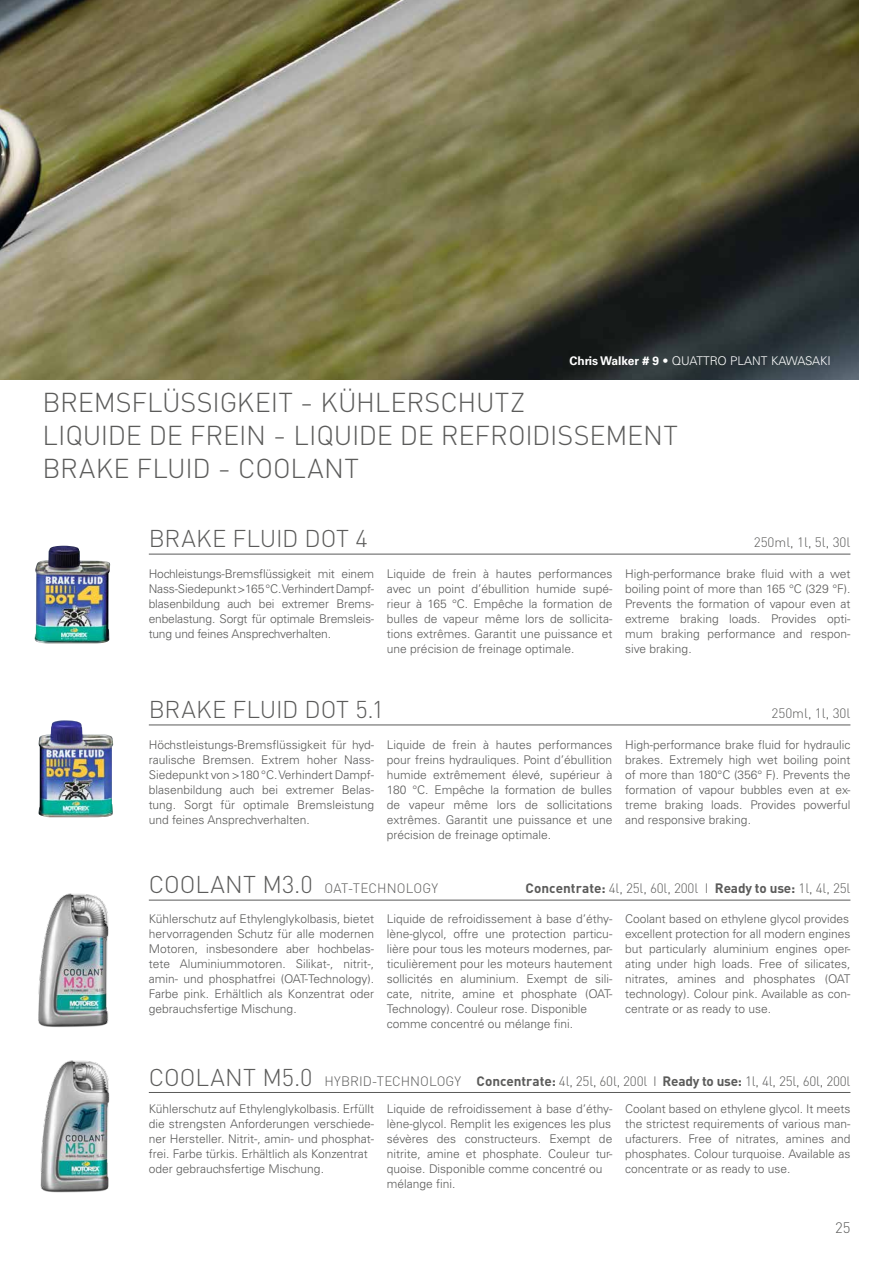
<style>
.page{position:relative;width:893px;height:1263px;background:#fff}
.page>*{position:absolute;margin:0;border:0;box-sizing:border-box;transform-origin:0 0}
.t1{font:300 27px/33px "DIN";letter-spacing:-.005em;color:#5b5b5a}
.t2{font:300 24px "DIN";letter-spacing:-.005em;color:#5b5b5a}
.t3{font:300 15px "DIN";color:#5b5b5a}
.t4{font:300 13.5px "DIN";letter-spacing:-.005em;color:#5b5b5a}
.t5{font:300 12px/15px "Univers LT Std";color:#5b5b5a;text-align:justify}
.t6{font:300 12px "Univers LT Std";color:#fff}
.s1{font-weight:700}
.s2{font-size:24px}
</style>
<div class="page">
<img style="left:0;top:0;width:859px;height:379px">
<hr style="left:149px;top:554px;width:701px;height:1px;background:#5b5b5a">
<img style="left:34px;top:546px;width:76px;height:97px">
<hr style="left:149px;top:724px;width:701px;height:1px;background:#5b5b5a">
<img style="left:39px;top:720px;width:74px;height:97px">
<hr style="left:149px;top:1092px;width:701px;height:1px;background:#5b5b5a">
<img style="left:40px;top:1060px;width:70px;height:133px">
<hr style="left:149px;top:900px;width:701px;height:1px;background:#5b5b5a">
<img style="left:38px;top:893px;width:71px;height:134px">
<p class="t6" style="left:569px;top:354px;width:263px"><span class="s1">Chris Walker # 9</span> • QUATTRO PLANT KAWASAKI</p>
<h1 class="t1" style="left:43px;top:385px;width:637px">BREMSFLÜSSIGKEIT - KÜHLERSCHUTZ<br>LIQUIDE DE FREIN - LIQUIDE DE REFROIDISSEMENT<br>BRAKE FLUID - COOLANT</h1>
<h2 class="t2" style="left:149px;top:523px;width:220px">BRAKE FLUID DOT 4</h2>
<p class="t4" style="left:754px;top:533px;width:98px">250ml, 1l, 5l, 30l</p>
<p class="t5" style="left:149px;top:566px;width:227px">Hochleistungs-Bremsflüssigkeit mit einem Nass-Siedepunkt &gt;165 °C. Verhindert Dampf&shy;blasenbildung auch bei extremer Brems&shy;enbelastung. Sorgt für optimale Bremsleis&shy;tung und feines Ansprechverhalten.</p>
<p class="t5" style="left:387px;top:566px;width:227px">Liquide de frein à hautes performances avec un point d’ébullition humide supé&shy;rieur à 165 °C. Empêche la formation de bulles de vapeur même lors de sollicita&shy;tions extrêmes. Garantit une puissance et une précision de freinage optimale.</p>
<p class="t5" style="left:625px;top:566px;width:227px">High-performance brake fluid with a wet boiling point of more than 165 °C (329 °F).<br>Prevents the formation of vapour even at extreme braking loads. Provides opti&shy;mum braking performance and respon&shy;sive braking.</p>
<h2 class="t2" style="left:149px;top:693px;width:237px">BRAKE FLUID DOT 5.1</h2>
<p class="t4" style="left:771px;top:704px;width:80px">250ml, 1l, 30l</p>
<p class="t5" style="left:149px;top:737px;width:227px">Höchstleistungs-Bremsflüssigkeit für hyd&shy;raulische Bremsen. Extrem hoher Nass-Siedepunkt von &gt;180 °C. Verhindert Dampf&shy;blasenbildung auch bei extremer Belas&shy;tung. Sorgt für optimale Bremsleistung und feines Ansprechverhalten.</p>
<p class="t5" style="left:387px;top:737px;width:227px">Liquide de frein à hautes performances pour freins hydrauliques. Point d’ébullition humide extrêmement élevé, supérieur à 180 °C. Empêche la formation de bulles de vapeur même lors de sollicitations extrêmes. Garantit une puissance et une précision de freinage optimale.</p>
<p class="t5" style="left:625px;top:737px;width:227px">High-performance brake fluid for hydraulic brakes. Extremely high wet boiling point of more than 180°C (356° F). Prevents the formation of vapour bubbles even at ex&shy;treme braking loads. Provides powerful and responsive braking.</p>
<p class="t4" style="left:149px;top:879px;width:291px"><span class="s2">COOLANT M3.0</span> OAT-TECHNOLOGY</p>
<p class="t4" style="left:526px;top:879px;width:326px"><span class="s1">Concentrate:</span> 4l, 25l, 60l, 200l I <span class="s1">Ready to use:</span> 1l, 4l, 25l</p>
<p class="t5" style="left:149px;top:911px;width:227px">Kühlerschutz auf Ethylenglykolbasis, bietet hervorragenden Schutz für alle modernen Motoren, insbesondere aber hochbelas&shy;tete Aluminiummotoren. Silikat-, nitrit-, amin- und phosphatfrei (OAT-Technology).<br>Farbe pink. Erhältlich als Konzentrat oder gebrauchsfertige Mischung.</p>
<p class="t5" style="left:387px;top:911px;width:227px;text-align:left">Liquide de refroidissement à base d’éthy&shy;lène-glycol, offre une protection particu&shy;lière pour tous les moteurs modernes, par&shy;ticulièrement pour les moteurs hautement sollicités en aluminium. Exempt de sili&shy;cate, nitrite, amine et phosphate (OAT-Technology). Couleur rose. Disponible comme concentré ou mélange fini.</p>
<p class="t5" style="left:625px;top:911px;width:227px">Coolant based on ethylene glycol provides excellent protection for all modern engines but particularly aluminium engines oper&shy;ating under high loads. Free of silicates, nitrates, amines and phosphates (OAT technology). Colour pink. Available as con&shy;centrate or as ready to use.</p>
<p class="t4" style="left:149px;top:1072px;width:703px"><span class="s2">COOLANT M5.0</span> HYBRID-TECHNOLOGY <span class="s1">Concentrate:</span> 4l, 25l, 60l, 200l I <span class="s1">Ready to use:</span> 1l, 4l, 25l, 60l, 200l</p>
<p class="t5" style="left:149px;top:1101px;width:227px;text-align:left">Kühlerschutz auf Ethylenglykolbasis. Erfüllt die strengsten Anforderungen verschiede&shy;ner Hersteller. Nitrit-, amin- und phosphat&shy;frei. Farbe türkis. Erhältlich als Konzentrat oder gebrauchsfertige Mischung.</p>
<p class="t5" style="left:387px;top:1101px;width:227px;text-align:left">Liquide de refroidissement à base d’éthy&shy;lène-glycol. Remplit les exigences les plus sévères des constructeurs. Exempt de nitrite, amine et phosphate. Couleur tur&shy;quoise. Disponible comme concentré ou mélange fini.</p>
<p class="t5" style="left:625px;top:1101px;width:227px">Coolant based on ethylene glycol. It meets the strictest requirements of various man&shy;ufacturers. Free of nitrates, amines and phosphates. Colour turquoise. Available as concentrate or as ready to use.</p>
<p class="t3" style="left:835px;top:1217px;width:17px">25</p>
</div>
